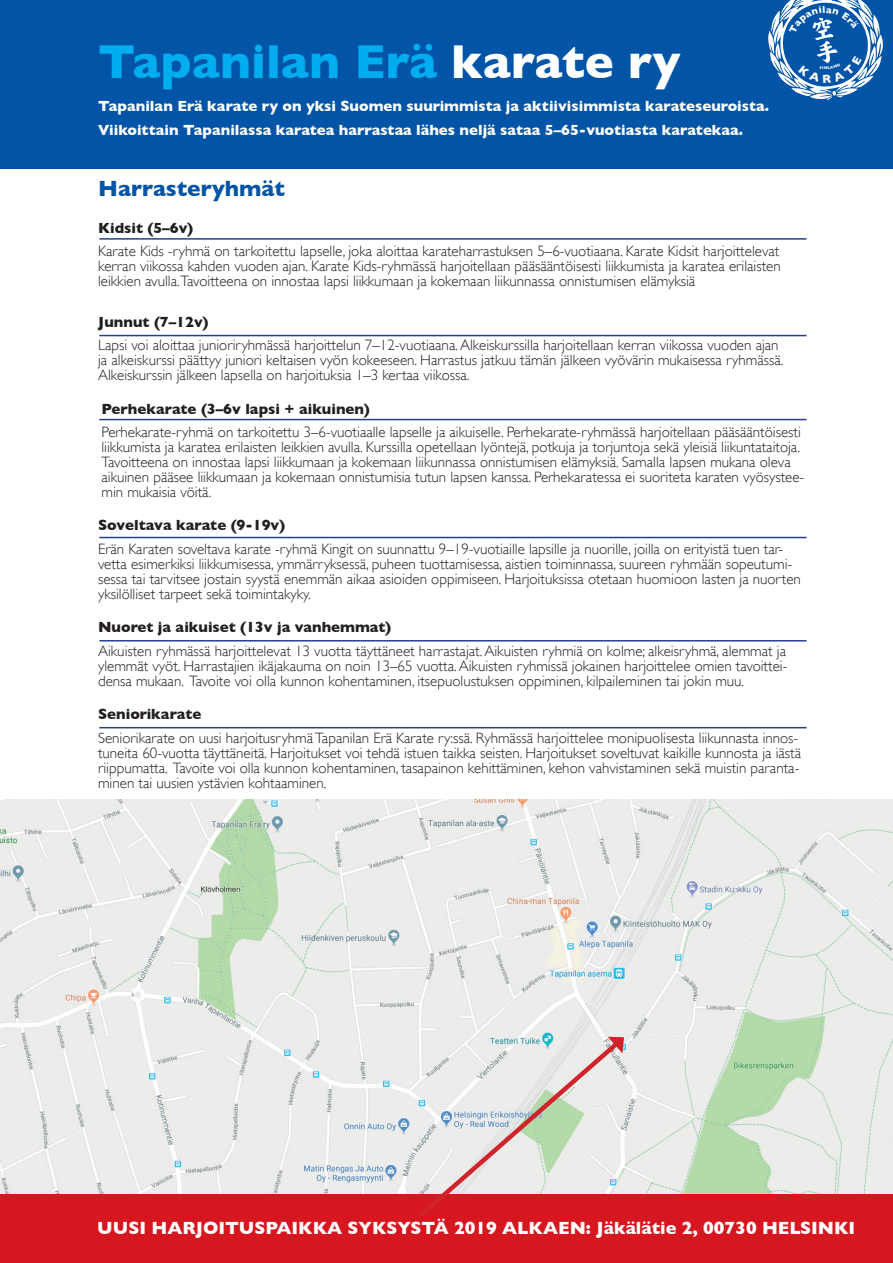
<style>
.page{position:relative;width:893px;height:1263px;background:#fff}
.page>*{position:absolute;margin:0;border:0;box-sizing:border-box;transform-origin:0 0}
.t1{font:700 48.6px "Gill Sans";color:#00aeef}
.t2{font:700 22.5px "Gill Sans";color:#0154a6}
.t3{font:700 18px "Gill Sans";color:#fff}
.t4{font:300 15px/15px "Gill Sans";color:#231f20}
.t5{font:700 15px/23.5px "Gill Sans";color:#fff}
.t6{font:700 15px "Gill Sans";color:#231f20}
.t7{font:700 4.05px "Gill Sans";color:#fff}
.s1{color:#fff}
</style>
<div class="page">
<img style="left:0;top:799px;width:735px;height:396px">
<img style="left:735px;top:799px;width:158px;height:396px">
<hr style="left:99px;top:640px;width:708px;height:1px;background:#253f8e">
<hr style="left:99px;top:419px;width:708px;height:1px;background:#253f8e">
<hr style="left:99px;top:238px;width:708px;height:2px;background:#253f8e">
<hr style="left:99px;top:335px;width:708px;height:1px;background:#253f8e">
<hr style="left:99px;top:537px;width:708px;height:1px;background:#253f8e">
<div style="left:0;top:0;width:893px;height:168px;background:#0154a6"></div>
<div style="left:0;top:1195px;width:893px;height:68px;background:#d7171f"></div>
<svg style="left:414px;top:1036px;width:210px;height:180px"></svg>
<hr style="left:99px;top:727px;width:708px;height:1px;background:#253f8e">
<svg style="left:768px;top:0;width:115px;height:100px"></svg>
<h1 class="t1" style="left:98px;top:33px;width:584px">Tapanilan Erä <span class="s1">karate ry</span></h1>
<p class="t5" style="left:98px;top:94px;width:672px">Tapanilan Erä karate ry on yksi Suomen suurimmista ja aktiivisimmista karateseuroista.<br>Viikoittain Tapanilassa karatea harrastaa lähes neljä sataa 5–65-vuotiasta karatekaa.</p>
<h2 class="t2" style="left:98px;top:175px;width:188px">Harrasteryhmät</h2>
<p class="t6" style="left:98px;top:219px;width:97px">Kidsit (5–6v)</p>
<p class="t4" style="left:98px;top:244px;width:684px;text-align:justify">Karate Kids -ryhmä on tarkoitettu lapselle, joka aloittaa karateharrastuksen 5–6-vuotiaana. Karate Kidsit harjoittelevat kerran viikossa kahden vuoden ajan. Karate Kids-ryhmässä harjoitellaan pääsääntöisesti liikkumista ja karatea erilaisten leikkien avulla.Tavoitteena on innostaa lapsi liikkumaan ja kokemaan liikunnassa onnistumisen elämyksiä</p>
<p class="t6" style="left:98px;top:313px;width:112px">Junnut (7–12v)</p>
<p class="t4" style="left:98px;top:338px;width:687px">Lapsi voi aloittaa junioriryhmässä harjoittelun 7–12-vuotiaana. Alkeiskurssilla harjoitellaan kerran viikossa vuoden ajan ja alkeiskurssi päättyy juniori keltaisen vyön kokeeseen. Harrastus jatkuu tämän jälkeen vyövärin mukaisessa ryhmässä.<br>Alkeiskurssin jälkeen lapsella on harjoituksia 1–3 kertaa viikossa.</p>
<p class="t6" style="left:101px;top:400px;width:270px">Perhekarate (3–6v lapsi + aikuinen)</p>
<p class="t4" style="left:101px;top:424px;width:704px">Perhekarate-ryhmä on tarkoitettu 3–6-vuotiaalle lapselle ja aikuiselle. Perhekarate-ryhmässä harjoitellaan pääsääntöisesti liikkumista ja karatea erilaisten leikkien avulla. Kurssilla opetellaan lyöntejä, potkuja ja torjuntoja sekä yleisiä liikuntataitoja.<br>Tavoitteena on innostaa lapsi liikkumaan ja kokemaan liikunnassa onnistumisen elämyksiä. Samalla lapsen mukana oleva aikuinen pääsee liikkumaan ja kokemaan onnistumisia tutun lapsen kanssa. Perhekaratessa ei suoriteta karaten vyösystee&shy;min mukaisia vöitä.</p>
<p class="t6" style="left:98px;top:516px;width:189px">Soveltava karate (9-19v)</p>
<p class="t4" style="left:98px;top:541px;width:704px">Erän Karaten soveltava karate -ryhmä Kingit on suunnattu 9–19-vuotiaille lapsille ja nuorille, joilla on erityistä tuen tar&shy;vetta esimerkiksi liikkumisessa, ymmärryksessä, puheen tuottamisessa, aistien toiminnassa, suureen ryhmään sopeutumi&shy;sessa tai tarvitsee jostain syystä enemmän aikaa asioiden oppimiseen. Harjoituksissa otetaan huomioon lasten ja nuorten yksilölliset tarpeet sekä toimintakyky.</p>
<p class="t6" style="left:98px;top:618px;width:295px">Nuoret ja aikuiset (13v ja vanhemmat)</p>
<p class="t4" style="left:98px;top:643px;width:691px;text-align:justify">Aikuisten ryhmässä harjoittelevat 13 vuotta täyttäneet harrastajat. Aikuisten ryhmiä on kolme; alkeisryhmä, alemmat ja ylemmät vyöt. Harrastajien ikäjakauma on noin 13–65 vuotta. Aikuisten ryhmissä jokainen harjoittelee omien tavoittei&shy;densa mukaan. Tavoite voi olla kunnon kohentaminen, itsepuolustuksen oppiminen, kilpaileminen tai jokin muu.</p>
<p class="t6" style="left:98px;top:705px;width:105px">Seniorikarate</p>
<p class="t4" style="left:98px;top:730px;width:705px">Seniorikarate on uusi harjoitusryhmä Tapanilan Erä Karate ry:ssä. Ryhmässä harjoittelee monipuolisesta liikunnasta innos&shy;tuneita 60-vuotta täyttäneitä. Harjoitukset voi tehdä istuen taikka seisten. Harjoitukset soveltuvat kaikille kunnosta ja iästä riippumatta. Tavoite voi olla kunnon kohentaminen, tasapainon kehittäminen, kehon vahvistaminen sekä muistin paranta&shy;minen tai uusien ystävien kohtaaminen.</p>
<p class="t7" style="left:824px;top:66px;width:5px">N</p>
<p class="t3" style="left:97px;top:1217px;width:759px">UUSI HARJOITUSPAIKKA SYKSYSTÄ 2019 ALKAEN: Jäkälätie 2, 00730 HELSINKI</p>
</div>
